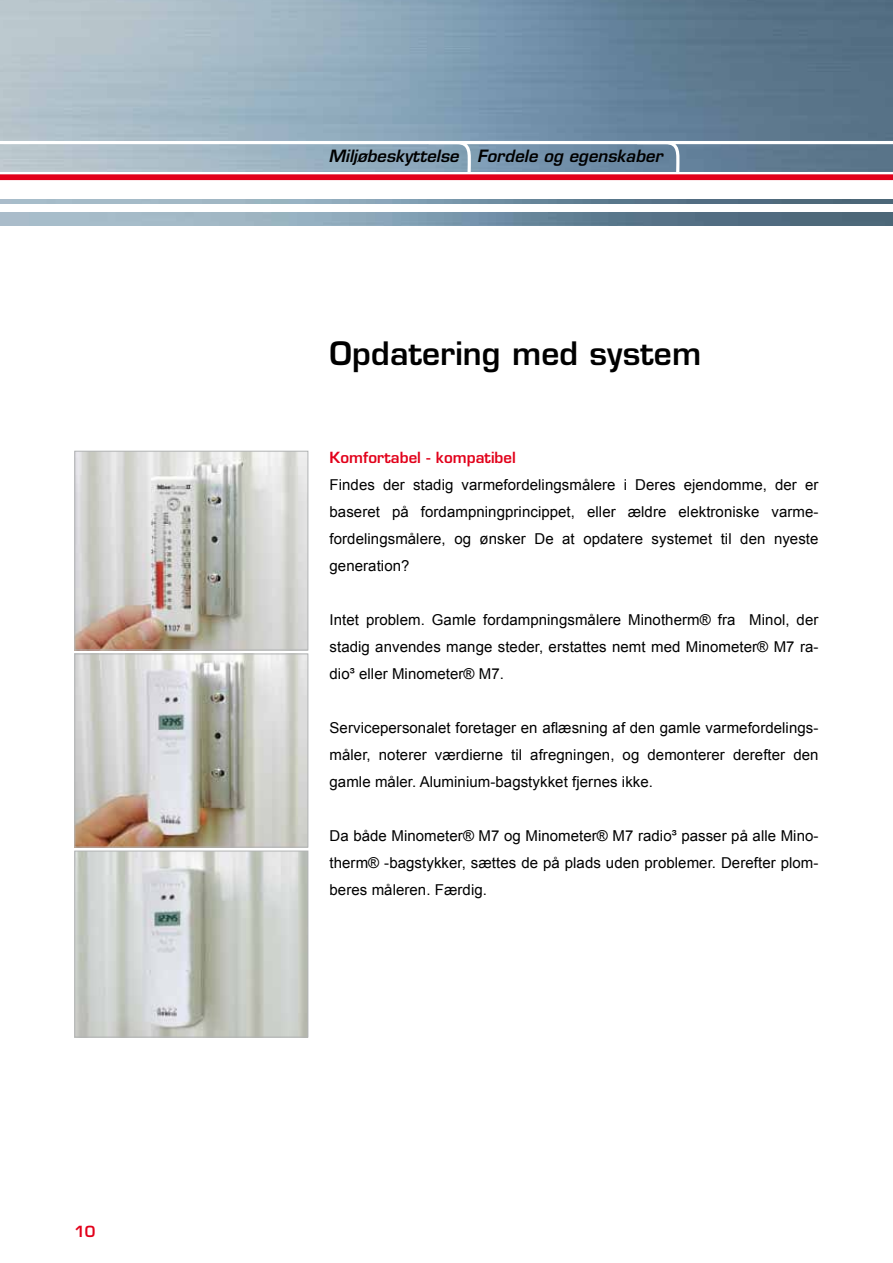
<style>
.page{position:relative;width:893px;height:1263px;background:#fff}
.page>*{position:absolute;margin:0;border:0;box-sizing:border-box;transform-origin:0 0}
.t1{font:600 31.5px "Eurostile LT Std";letter-spacing:.005em;color:#000}
.t2{font:italic 600 16.5px "Eurostile LT Std";letter-spacing:.005em;color:#000}
.t3{font:15px/27px "Arial";letter-spacing:.005em;color:#000;text-align:justify}
.t4{font:600 15px "Eurostile LT Std";letter-spacing:.005em;color:#e2001a}
</style>
<div class="page">
<img style="left:0;top:0;width:893px;height:171px">
<div style="left:0;top:174px;width:893px;height:6px;background:#e2001a"></div>
<img style="left:0;top:200px;width:893px;height:3px">
<img style="left:0;top:213px;width:893px;height:12px">
<img style="left:76px;top:453px;width:230px;height:195px">
<div style="left:74px;top:451px;width:234px;height:199px;border:1px solid #b1b3b4"></div>
<img style="left:76px;top:655px;width:230px;height:190px">
<div style="left:74px;top:653px;width:234px;height:194px;border:1px solid #b1b3b4"></div>
<img style="left:76px;top:853px;width:230px;height:182px">
<div style="left:74px;top:851px;width:234px;height:186px;border:1px solid #b1b3b4"></div>
<svg style="left:634px;top:139px;width:49px;height:36px;background:#7d92a8"></svg>
<svg style="left:425px;top:139px;width:49px;height:36px;background:#97abbd"></svg>
<hr style="left:0;top:141px;width:893px;height:3px;background:#fff">
<p class="t4" style="left:74px;top:1222px;width:23px">10</p>
<p class="t2" style="left:328px;top:146px;width:335px">Miljøbeskyttelse Fordele og egenskaber</p>
<h1 class="t1" style="left:330px;top:334px;width:373px">Opdatering med system</h1>
<p class="t4" style="left:330px;top:448px;width:188px">Komfortabel - kompatibel</p>
<p class="t3" style="left:330px;top:471px;width:490px">Findes der stadig varmefordelingsmålere i Deres ejendomme, der er baseret på fordampningprincippet, eller ældre elektroniske varme&shy;fordelingsmålere, og ønsker De at opdatere systemet til den nyeste generation?</p>
<p class="t3" style="left:330px;top:606px;width:490px">Intet problem. Gamle fordampningsmålere Minotherm® fra Minol, der stadig anvendes mange steder, erstattes nemt med Minometer® M7 ra&shy;dio³ eller Minometer® M7.</p>
<p class="t3" style="left:330px;top:714px;width:490px">Servicepersonalet foretager en aflæsning af den gamle varmefordelings&shy;måler, noterer værdierne til afregningen, og demonterer derefter den gamle måler. Aluminium-bagstykket fjernes ikke.</p>
<p class="t3" style="left:330px;top:822px;width:490px">Da både Minometer® M7 og Minometer® M7 radio³ passer på alle Mino&shy;therm® -bagstykker, sættes de på plads uden problemer. Derefter plom&shy;beres måleren. Færdig.</p>
</div>
